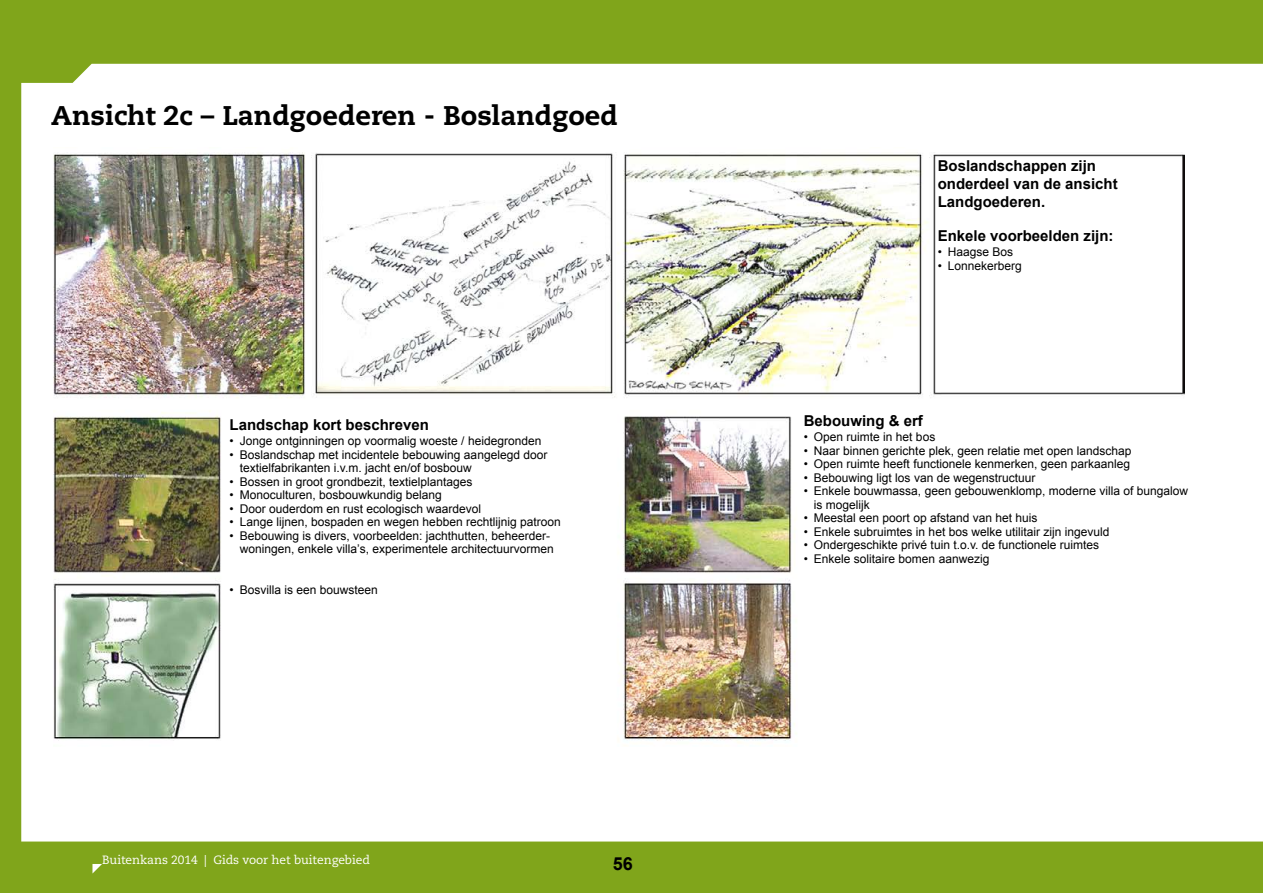
<style>
.page{position:relative;width:1263px;height:893px;background:#fff}
.page>*{position:absolute;margin:0;border:0;box-sizing:border-box;transform-origin:0 0}
.kop-breed{font:800 27px "Caecilia LT Std";color:#000}
.t1{font:700 18px "Arial";color:#000}
.klein-tussen_kopje{font:700 15px/18px "Arial";color:#000}
.ansichten{font:12px "Arial";color:#000}
.t2{font:12px "Caecilia LT Std";letter-spacing:-.005em;color:#fff}
</style>
<div class="page">
<div style="left:0;top:1px;width:1263px;height:892px;background:#80a51b"></div>
<div style="left:21px;top:64px;width:1242px;height:777px;background:#fff"></div>
<hr style="left:1262px;top:65px;width:1px;height:776px;background:#fff">
<img style="left:53px;top:148px;width:1132px;height:598px">
<svg style="left:92px;top:864px;width:10px;height:9px"></svg>
<p class="kop-breed" style="left:51px;top:99px;width:568px">Ansicht 2c – Landgoederen - Boslandgoed</p>
<p class="klein-tussen_kopje" style="left:230px;top:416px;width:201px">Landschap kort beschreven</p>
<p class="ansichten" style="left:230px;top:433px;width:313px">• Jonge ontginningen op voormalig woeste / heidegronden</p>
<p class="ansichten" style="left:230px;top:447px;width:319px">• Boslandschap met incidentele bebouwing aangelegd door</p>
<p class="ansichten" style="left:240px;top:460px;width:233px">textielfabrikanten i.v.m. jacht en/of bosbouw</p>
<p class="ansichten" style="left:230px;top:474px;width:244px">• Bossen in groot grondbezit, textielplantages</p>
<p class="ansichten" style="left:230px;top:487px;width:214px">• Monoculturen, bosbouwkundig belang</p>
<p class="ansichten" style="left:230px;top:501px;width:253px">• Door ouderdom en rust ecologisch waardevol</p>
<p class="ansichten" style="left:230px;top:514px;width:333px">• Lange lijnen, bospaden en wegen hebben rechtlijnig patroon</p>
<p class="ansichten" style="left:230px;top:528px;width:322px">• Bebouwing is divers, voorbeelden: jachthutten, beheerder-</p>
<p class="ansichten" style="left:240px;top:541px;width:315px">woningen, enkele villa’s, experimentele architectuurvormen</p>
<p class="ansichten" style="left:230px;top:582px;width:150px">• Bosvilla is een bouwsteen</p>
<p class="t2" style="left:102px;top:853px;width:269px">Buitenkans 2014 | Gids voor het buitengebied</p>
<h2 class="t1" style="left:613px;top:851px;width:22px">56</h2>
<p class="klein-tussen_kopje" style="left:938px;top:157px;width:182px">Boslandschappen zijn onderdeel van de ansicht<br>Landgoederen.</p>
<p class="klein-tussen_kopje" style="left:938px;top:227px;width:177px">Enkele voorbeelden zijn:</p>
<p class="ansichten" style="left:938px;top:244px;width:77px">• Haagse Bos</p>
<p class="ansichten" style="left:938px;top:258px;width:86px">• Lonnekerberg</p>
<p class="klein-tussen_kopje" style="left:804px;top:412px;width:121px">Bebouwing &amp; erf</p>
<p class="ansichten" style="left:804px;top:429px;width:133px">• Open ruimte in het bos</p>
<p class="ansichten" style="left:804px;top:443px;width:329px">• Naar binnen gerichte plek, geen relatie met open landschap</p>
<p class="ansichten" style="left:804px;top:456px;width:328px">• Open ruimte heeft functionele kenmerken, geen parkaanleg</p>
<p class="ansichten" style="left:804px;top:470px;width:233px">• Bebouwing ligt los van de wegenstructuur</p>
<p class="ansichten" style="left:804px;top:483px;width:386px">• Enkele bouwmassa, geen gebouwenklomp, moderne villa of bungalow</p>
<p class="ansichten" style="left:814px;top:497px;width:58px">is mogelijk</p>
<p class="ansichten" style="left:804px;top:510px;width:235px">• Meestal een poort op afstand van het huis</p>
<p class="ansichten" style="left:804px;top:524px;width:307px">• Enkele subruimtes in het bos welke utilitair zijn ingevuld</p>
<p class="ansichten" style="left:804px;top:537px;width:297px">• Ondergeschikte privé tuin t.o.v. de functionele ruimtes</p>
<p class="ansichten" style="left:804px;top:551px;width:187px">• Enkele solitaire bomen aanwezig</p>
</div>
